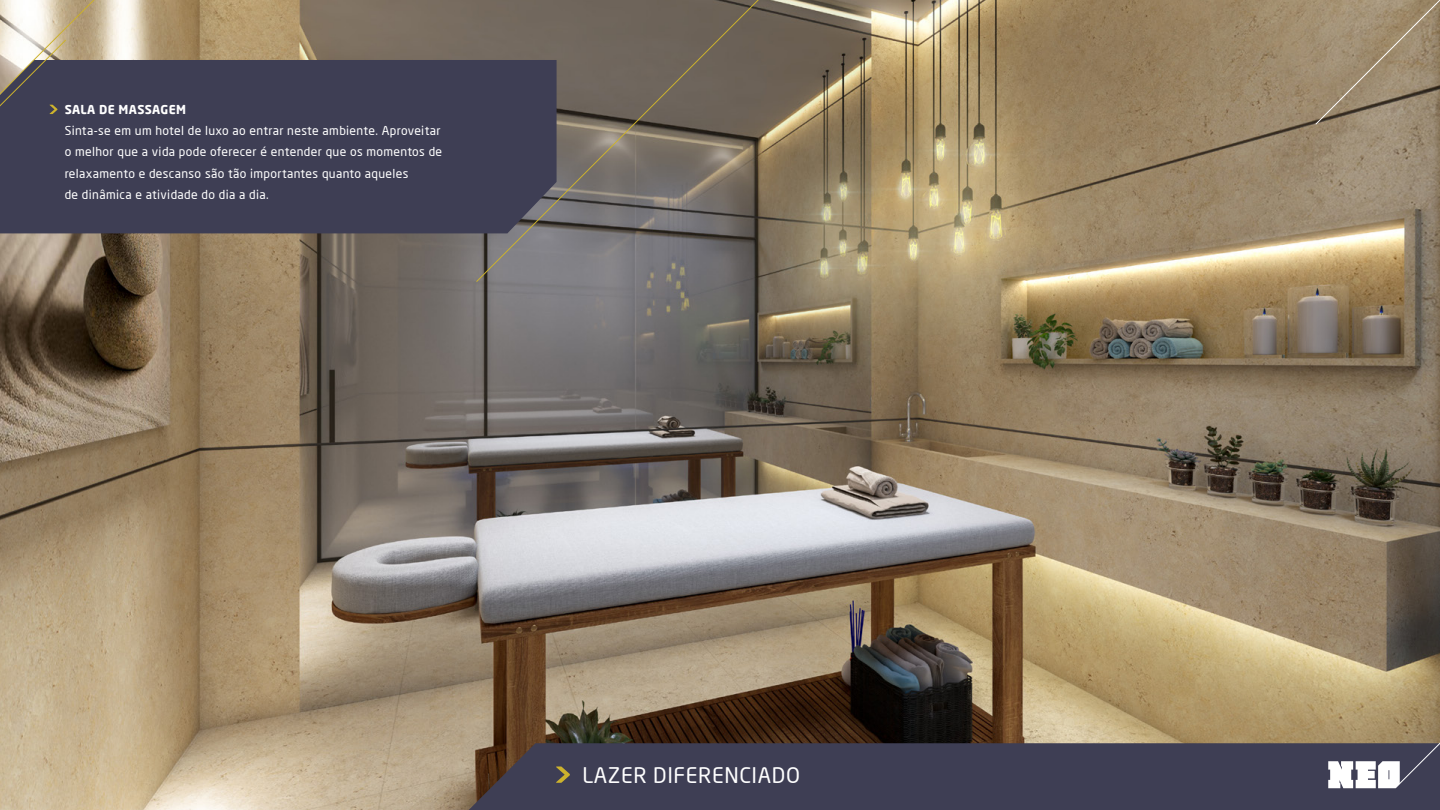
<style>
.page{position:relative;width:1440px;height:810px;background:#fff}
.page>*{position:absolute;margin:0;border:0;box-sizing:border-box;transform-origin:0 0}
.t1{font:21.15px "Neo Sans Pro";letter-spacing:.03em;color:#fff}
.t2{font:12.15px/21.3px "Neo Sans Pro";letter-spacing:.03em;color:#fff}
.t3{font:700 12.15px "Neo Sans Pro";letter-spacing:.03em;color:#fff}
</style>
<div class="page">
<img style="left:0;top:0;width:1440px;height:810px">
<div style="left:140px;top:60px;width:335px;height:173px;background:#3e3e54"></div>
<div style="left:466px;top:743px;width:974px;height:67px;background:#3e3e54"></div>
<svg style="left:1328px;top:607px;width:112px;height:182px;background:#92846f"></svg>
<svg style="left:0;top:0;width:140px;height:467px;background:#716761"></svg>
<svg style="left:0;top:39px;width:67px;height:432px;background:#6f6560"></svg>
<svg style="left:475px;top:0;width:514px;height:283px;background:#817666"></svg>
<svg style="left:1315px;top:0;width:125px;height:125px;background:#9c8b70"></svg>
<svg style="left:556px;top:766px;width:14px;height:17px"></svg>
<p class="t3" style="left:65px;top:102px;width:123px">SALA DE MASSAGEM</p>
<p class="t2" style="left:65px;top:120px;width:379px">Sinta-se em um hotel de luxo ao entrar neste ambiente. Aproveitar o melhor que a vida pode oferecer é entender que os momentos de relaxamento e descanso são tão importantes quanto aqueles<br>de dinâmica e atividade do dia a dia.</p>
<h1 class="t1" style="left:582px;top:762px;width:219px">LAZER DIFERENCIADO</h1>
</div>
